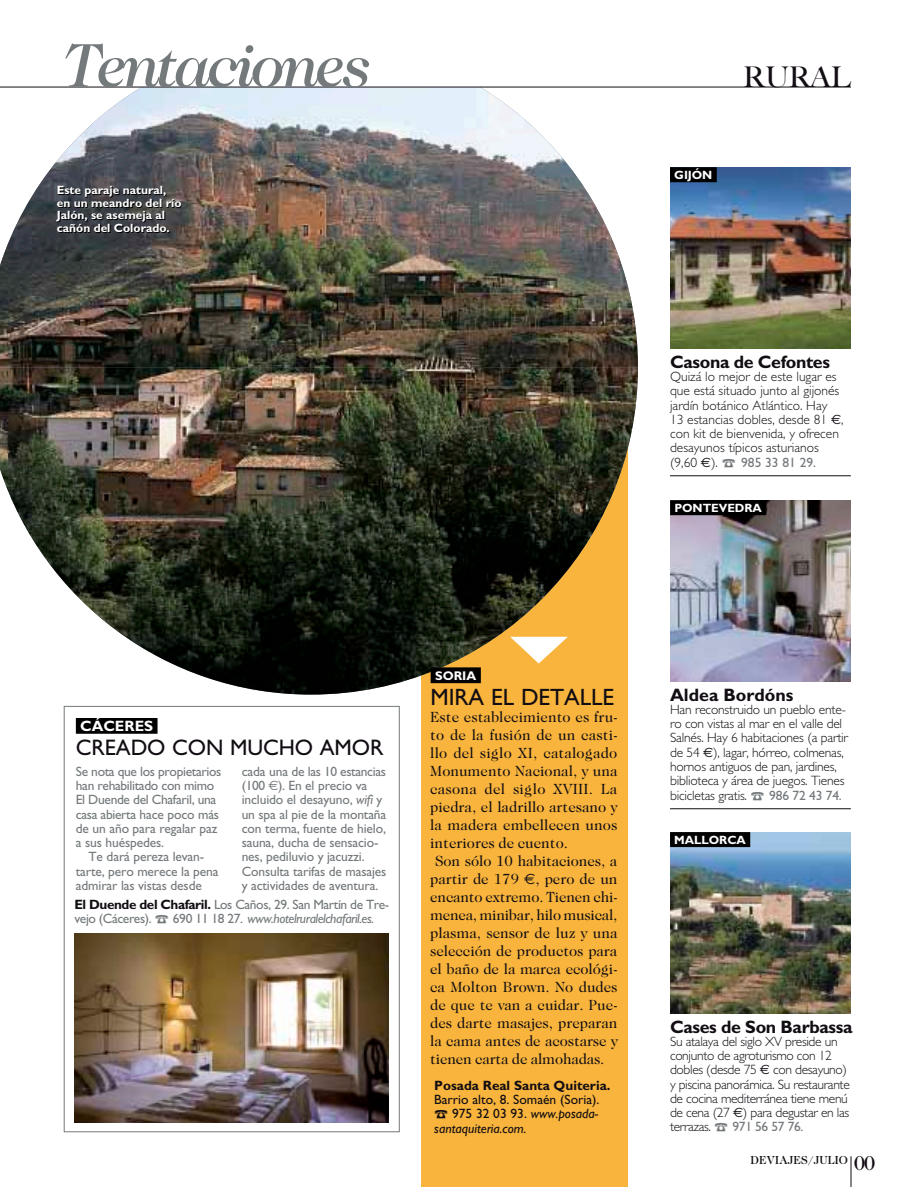
<style>
.page{position:relative;width:914px;height:1187px;background:#fff}
.page>*{position:absolute;margin:0;border:0;box-sizing:border-box;transform-origin:0 0}
.t1{font:italic 500 63px "Caslon 224 IT Cby BT";letter-spacing:-.045em;color:#74797c}
.t2{font:500 28.5px "Big Caslon";color:#120d13}
.t3{font:23.7px "Gill Sans";letter-spacing:-.005em;color:#120d13}
.t4{font:22.5px "Gill Sans";letter-spacing:-.005em;color:#120d13}
.t5{font:21px "B Caslon";color:#120d13}
.t6{font:700 18px "Gill Sans";letter-spacing:-.02em;color:#120d13}
.t7{font:700 18px "Gill Sans";color:#120d13}
.t8{font:15px "Caslon 224 IT Cby BT";color:#120d13}
.t9{font:15px "Caslon 224 IT Cby BT";letter-spacing:.02em;color:#120d13}
.t10{font:700 15px "Gill Sans";color:#fff}
.t11{font:300 13.5px/14.2px "Gill Sans";letter-spacing:-.015em;color:#120d13}
.t12{font:13.5px/14.2px "Gill Sans";letter-spacing:-.01em;color:#74797c}
.t13{font:13.5px/14.2px "Gill Sans";letter-spacing:-.03em;color:#74797c}
.t14{font:13.5px/14.2px "Gill Sans";color:#120d13;text-align:justify}
.t15{font:700 13.5px "Gill Sans";color:#120d13}
.t16{font:700 12.6px "Gill Sans";color:#fff}
.t17{font:700 12px/12.8px "Gill Sans";color:#fff}
.t18{font:12px "B Caslon";color:#120d13}
.s1{font-family:"Euro Sans";font-weight:400}
.s2{color:#74797c}
.s3{font-weight:400;color:#74797c}
.s4{font-family:"Euro Sans"}
.s5{font-style:italic}
.s6{font-weight:700;color:#120d13}
</style>
<div class="page">
<div style="left:421px;top:371px;width:206px;height:815px;background:#f8b43c"></div>
<img style="left:0;top:86px;width:638px;height:608px">
<div style="left:64px;top:706px;width:335px;height:426px;background:#fff;border:1px solid #74797c"></div>
<div style="left:430px;top:667px;width:51px;height:16px;background:#000"></div>
<svg style="left:510px;top:636px;width:58px;height:27px"></svg>
<img style="left:74px;top:933px;width:314px;height:189px">
<div style="left:9px;top:9px;width:639px;height:78px;background:#fff"></div>
<img style="left:670px;top:167px;width:180px;height:181px">
<hr style="left:670px;top:475px;width:180px;height:1px;background:#120d13">
<div style="left:670px;top:167px;width:46px;height:15px;background:#000"></div>
<img style="left:670px;top:500px;width:180px;height:181px">
<hr style="left:670px;top:808px;width:180px;height:1px;background:#120d13">
<div style="left:670px;top:500px;width:96px;height:15px;background:#000"></div>
<img style="left:670px;top:832px;width:180px;height:181px">
<div style="left:670px;top:832px;width:80px;height:15px;background:#000"></div>
<div style="left:76px;top:718px;width:81px;height:15px;background:#000"></div>
<hr style="left:0;top:87px;width:850px;height:1px;background:#120d13">
<hr style="left:850px;top:1156px;width:1px;height:30px;background:#120d13">
<h1 class="t1" style="left:64px;top:26px;width:310px">Tentaciones</h1>
<p class="t17" style="left:57px;top:183px;width:126px">Este paraje natural, en un meandro del río<br>Jalón, se asemeja al cañón del Colorado.</p>
<p class="t17" style="left:674px;top:169px;width:40px">GIJÓN</p>
<h2 class="t2" style="left:743px;top:60px;width:109px">!"!#$</h2>
<h3 class="t6" style="left:670px;top:351px;width:161px">Casona de Cefontes</h3>
<p class="t11" style="left:670px;top:369px;width:175px">Quizá lo mejor de este lugar es que está situado junto al gijonés jardín botánico Atlántico. Hay<br>13 estancias dobles, desde 81 <span class="s1">€</span>, con kit de bienvenida, y ofrecen desayunos típicos asturianos (9,60 <span class="s1">€</span>). <span class="s2">☎</span> <span class="s3">985 33 81 29.</span></p>
<p class="t17" style="left:674px;top:502px;width:89px">PONTEVEDRA</p>
<p class="t10" style="left:80px;top:717px;width:75px">CÁCERES</p>
<h3 class="t4" style="left:76px;top:734px;width:309px">CREADO CON MUCHO AMOR</h3>
<p class="t12" style="left:76px;top:764px;width:147px">Se nota que los propietarios han rehabilitado con mimo<br>El Duende del Chafaril, una casa abierta hace poco más de un año para regalar paz a sus huéspedes.</p>
<p class="t12" style="left:76px;top:849px;width:144px;text-indent:13px">Te dará pereza levan&shy;tarte, pero merece la pena admirar las vistas desde</p>
<p class="t12" style="left:242px;top:764px;width:146px">cada una de las 10 estancias (100 <span class="s4">€</span>). En el precio va incluido el desayuno, <span class="s5">wifi</span> y un spa al pie de la montaña con terma, fuente de hielo, sauna, ducha de sensacio&shy;nes, pediluvio y jacuzzi.<br>Consulta tarifas de masajes y actividades de aventura.</p>
<p class="t13" style="left:74px;top:897px;width:316px"><span class="s6">El Duende del Chafaril.</span> Los Caños, 29. San Martín de Tre&shy;vejo (Cáceres). ☎ 690 11 18 27. <span class="s5">www.hotelruralelchafaril.es.</span></p>
<p class="t16" style="left:435px;top:668px;width:43px">SORIA</p>
<h3 class="t3" style="left:430px;top:683px;width:185px">MIRA EL DETALLE</h3>
<p class="t8" style="left:430px;top:708px;width:189px">Este establecimiento es fru-</p>
<p class="t8" style="left:430px;top:726px;width:189px">to de la fusión de un casti-</p>
<p class="t8" style="left:430px;top:744px;width:189px">llo del siglo XI, catalogado</p>
<p class="t8" style="left:430px;top:762px;width:189px">Monumento Nacional, y una</p>
<p class="t9" style="left:430px;top:780px;width:189px">casona del siglo XVIII. La</p>
<p class="t8" style="left:430px;top:798px;width:189px">piedra, el ladrillo artesano y</p>
<p class="t8" style="left:430px;top:816px;width:189px">la madera embellecen unos</p>
<p class="t8" style="left:430px;top:834px;width:139px">interiores de cuento.</p>
<p class="t8" style="left:435px;top:852px;width:184px">Son sólo 10 habitaciones, a</p>
<p class="t8" style="left:430px;top:870px;width:189px">partir de 179 <span class="s4">€</span>, pero de un</p>
<p class="t8" style="left:430px;top:888px;width:189px">encanto extremo. Tienen chi-</p>
<p class="t8" style="left:430px;top:906px;width:189px">menea, minibar, hilo musical,</p>
<p class="t8" style="left:430px;top:924px;width:189px">plasma, sensor de luz y una</p>
<p class="t8" style="left:430px;top:942px;width:189px">selección de productos para</p>
<p class="t8" style="left:430px;top:960px;width:189px">el baño de la marca ecológi-</p>
<p class="t8" style="left:430px;top:978px;width:189px">ca Molton Brown. No dudes</p>
<p class="t8" style="left:430px;top:996px;width:189px">de que te van a cuidar. Pue-</p>
<p class="t8" style="left:430px;top:1014px;width:189px">des darte masajes, preparan</p>
<p class="t8" style="left:430px;top:1032px;width:189px">la cama antes de acostarse y</p>
<p class="t8" style="left:430px;top:1050px;width:176px">tienen carta de almohadas.</p>
<p class="t15" style="left:434px;top:1077px;width:178px">Posada Real Santa Quiteria.</p>
<p class="t14" style="left:434px;top:1092px;width:167px">Barrio alto, 8. Somaén (Soria). ☎ 975 32 03 93. <span class="s5">www.posada&shy;santaquiteria.com.</span></p>
<h3 class="t7" style="left:670px;top:684px;width:125px">Aldea Bordóns</h3>
<p class="t11" style="left:670px;top:702px;width:179px">Han reconstruido un pueblo ente&shy;ro con vistas al mar en el valle del Salnés. Hay 6 habitaciones (a partir de 54 <span class="s1">€</span>), lagar, hórreo, colmenas, hornos antiguos de pan, jardines, biblioteca y área de juegos. Tienes bicicletas gratis. <span class="s2">☎</span> <span class="s3">986 72 43 74.</span></p>
<p class="t17" style="left:674px;top:833px;width:73px">MALLORCA</p>
<h3 class="t6" style="left:670px;top:1016px;width:184px">Cases de Son Barbassa</h3>
<p class="t11" style="left:670px;top:1034px;width:181px">Su atalaya del siglo XV preside un conjunto de agroturismo con 12 dobles (desde 75 <span class="s1">€</span> con desayuno) y piscina panorámica. Su restaurante de cocina mediterránea tiene menú de cena (27 <span class="s1">€</span>) para degustar en las terrazas. <span class="s2">☎</span> <span class="s3">971 56 57 76.</span></p>
<p class="t18" style="left:750px;top:1153px;width:99px">DEVIAJES/JULIO</p>
<h3 class="t5" style="left:854px;top:1150px;width:23px">00</h3>
</div>
